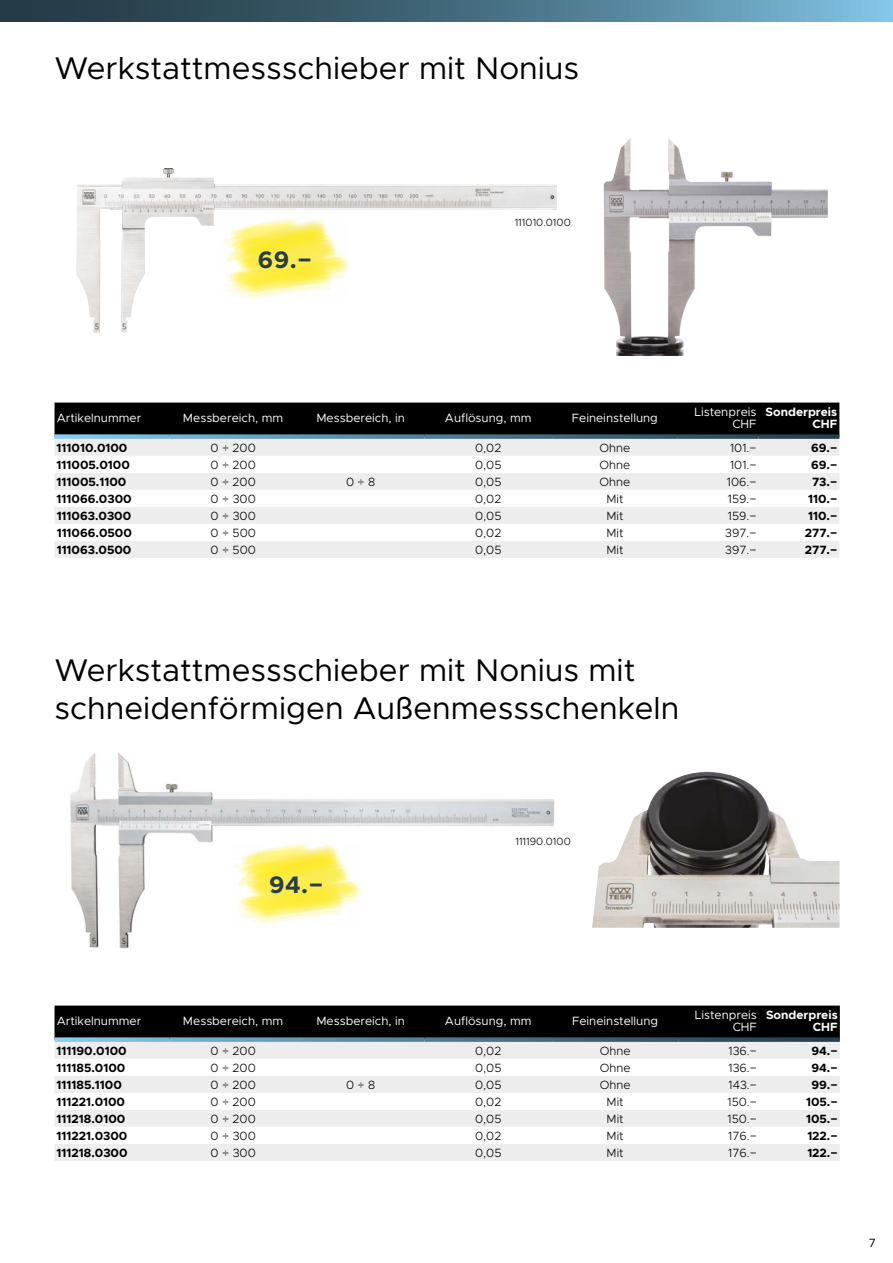
<style>
.page{position:relative;width:893px;height:1263px;background:#fff}
.page>*{position:absolute;margin:0;border:0;box-sizing:border-box;transform-origin:0 0}
.t1{font:31.5px/37.8px "Metropolis";color:#000}
.t2{font:700 24px "Metropolis";color:#263d47}
.t3{font:300 12px "Metropolis";color:#000}
.t4{font:700 12px "Metropolis";color:#000}
.t5{font:12px/12px "Metropolis";color:#fff;text-align:right}
.t6{font:700 12px/12px "Metropolis";color:#fff;text-align:right}
.t7{font:12px "Metropolis";color:#000}
.t8{font:300 10.5px "Metropolis";color:#000}
</style>
<div class="page">
<img style="left:70px;top:753px;width:485px;height:196px">
<img style="left:592px;top:772px;width:247px;height:156px">
<img style="left:76px;top:168px;width:481px;height:165px">
<img style="left:604px;top:138px;width:224px;height:218px">
<svg style="left:0;top:0;width:893px;height:21px;background:#487084"></svg>
<img style="left:232px;top:843px;width:128px;height:80px">
<img style="left:221px;top:219px;width:128px;height:79px">
<div style="left:55px;top:1005px;width:785px;height:32px;background:#000"></div>
<div style="left:55px;top:1042px;width:785px;height:119px;background:#ededed"></div>
<svg style="left:55px;top:1059px;width:785px;height:85px"></svg>
<svg style="left:55px;top:1037px;width:114px;height:5px"></svg>
<svg style="left:169px;top:1037px;width:128px;height:5px"></svg>
<svg style="left:297px;top:1037px;width:127px;height:5px"></svg>
<div style="left:424px;top:1037px;width:128px;height:5px;background:#4a7488"></div>
<div style="left:552px;top:1037px;width:126px;height:5px;background:#3b5e6e"></div>
<div style="left:678px;top:1037px;width:81px;height:5px;background:#314d5b"></div>
<div style="left:759px;top:1037px;width:81px;height:5px;background:#29424d"></div>
<div style="left:55px;top:403px;width:784px;height:31px;background:#000"></div>
<div style="left:55px;top:439px;width:784px;height:119px;background:#ededed"></div>
<svg style="left:55px;top:456px;width:784px;height:85px"></svg>
<svg style="left:55px;top:434px;width:114px;height:5px"></svg>
<svg style="left:169px;top:434px;width:128px;height:5px"></svg>
<svg style="left:297px;top:434px;width:127px;height:5px"></svg>
<div style="left:424px;top:434px;width:128px;height:5px;background:#4a7488"></div>
<div style="left:552px;top:434px;width:126px;height:5px;background:#3b5d6d"></div>
<div style="left:678px;top:434px;width:81px;height:5px;background:#314d5b"></div>
<div style="left:759px;top:434px;width:80px;height:5px;background:#29424d"></div>
<h1 class="t1" style="left:55px;top:49px;width:526px">Werkstattmessschieber mit Nonius</h1>
<h2 class="t2" style="left:258px;top:245px;width:56px">69.−</h2>
<p class="t8" style="left:515px;top:216px;width:58px">111010.0100</p>
<p class="t5" style="left:57px;top:412px;width:86px">Artikelnummer</p>
<p class="t5" style="left:183px;top:412px;width:102px">Messbereich, mm</p>
<p class="t5" style="left:316px;top:412px;width:90px">Messbereich, in</p>
<p class="t5" style="left:445px;top:412px;width:88px">Auflösung, mm</p>
<p class="t5" style="left:572px;top:412px;width:88px">Feineinstellung</p>
<p class="t5" style="left:694px;top:406px;width:64px">Listenpreis<br>CHF</p>
<p class="t6" style="left:765px;top:406px;width:73px">Sonderpreis<br>CHF</p>
<p class="t4" style="left:57px;top:440px;width:72px">111010.0100</p>
<p class="t3" style="left:210px;top:440px;width:47px">0 ÷ 200</p>
<p class="t3" style="left:475px;top:440px;width:28px">0,02</p>
<p class="t3" style="left:600px;top:440px;width:32px">Ohne</p>
<p class="t3" style="left:730px;top:440px;width:28px">101.−</p>
<p class="t4" style="left:811px;top:440px;width:28px">69.−</p>
<p class="t4" style="left:57px;top:457px;width:75px">111005.0100</p>
<p class="t3" style="left:210px;top:457px;width:47px">0 ÷ 200</p>
<p class="t3" style="left:475px;top:457px;width:28px">0,05</p>
<p class="t3" style="left:600px;top:457px;width:32px">Ohne</p>
<p class="t3" style="left:730px;top:457px;width:28px">101.−</p>
<p class="t4" style="left:811px;top:457px;width:28px">69.−</p>
<p class="t4" style="left:57px;top:474px;width:71px">111005.1100</p>
<p class="t3" style="left:210px;top:474px;width:47px">0 ÷ 200</p>
<p class="t3" style="left:346px;top:474px;width:31px">0 ÷ 8</p>
<p class="t3" style="left:475px;top:474px;width:28px">0,05</p>
<p class="t3" style="left:600px;top:474px;width:32px">Ohne</p>
<p class="t3" style="left:727px;top:474px;width:31px">106.−</p>
<p class="t4" style="left:812px;top:474px;width:27px">73.−</p>
<p class="t4" style="left:57px;top:491px;width:77px">111066.0300</p>
<p class="t3" style="left:210px;top:491px;width:47px">0 ÷ 300</p>
<p class="t3" style="left:475px;top:491px;width:28px">0,02</p>
<p class="t3" style="left:606px;top:491px;width:19px">Mit</p>
<p class="t3" style="left:728px;top:491px;width:30px">159.−</p>
<p class="t4" style="left:808px;top:491px;width:31px">110.−</p>
<p class="t4" style="left:57px;top:508px;width:76px">111063.0300</p>
<p class="t3" style="left:210px;top:508px;width:47px">0 ÷ 300</p>
<p class="t3" style="left:475px;top:508px;width:28px">0,05</p>
<p class="t3" style="left:606px;top:508px;width:19px">Mit</p>
<p class="t3" style="left:728px;top:508px;width:30px">159.−</p>
<p class="t4" style="left:808px;top:508px;width:31px">110.−</p>
<p class="t4" style="left:57px;top:525px;width:77px">111066.0500</p>
<p class="t3" style="left:210px;top:526px;width:47px">0 ÷ 500</p>
<p class="t3" style="left:475px;top:526px;width:28px">0,02</p>
<p class="t3" style="left:606px;top:526px;width:19px">Mit</p>
<p class="t3" style="left:725px;top:526px;width:33px">397.−</p>
<p class="t4" style="left:805px;top:525px;width:34px">277.−</p>
<p class="t4" style="left:57px;top:542px;width:76px">111063.0500</p>
<p class="t3" style="left:210px;top:543px;width:47px">0 ÷ 500</p>
<p class="t3" style="left:475px;top:543px;width:28px">0,05</p>
<p class="t3" style="left:606px;top:543px;width:19px">Mit</p>
<p class="t3" style="left:725px;top:543px;width:33px">397.−</p>
<p class="t4" style="left:805px;top:542px;width:34px">277.−</p>
<h1 class="t1" style="left:55px;top:652px;width:626px">Werkstattmessschieber mit Nonius mit schneidenförmigen Außenmessschenkeln</h1>
<h2 class="t2" style="left:269px;top:869px;width:56px">94.−</h2>
<p class="t8" style="left:515px;top:835px;width:57px">111190.0100</p>
<p class="t5" style="left:57px;top:1015px;width:86px">Artikelnummer</p>
<p class="t5" style="left:183px;top:1015px;width:102px">Messbereich, mm</p>
<p class="t5" style="left:316px;top:1015px;width:90px">Messbereich, in</p>
<p class="t5" style="left:445px;top:1015px;width:88px">Auflösung, mm</p>
<p class="t5" style="left:572px;top:1015px;width:88px">Feineinstellung</p>
<p class="t5" style="left:695px;top:1009px;width:64px">Listenpreis<br>CHF</p>
<p class="t6" style="left:766px;top:1009px;width:73px">Sonderpreis<br>CHF</p>
<p class="t4" style="left:57px;top:1043px;width:71px">111190.0100</p>
<p class="t3" style="left:210px;top:1043px;width:47px">0 ÷ 200</p>
<p class="t3" style="left:475px;top:1043px;width:28px">0,02</p>
<p class="t3" style="left:600px;top:1043px;width:32px">Ohne</p>
<p class="t3" style="left:729px;top:1043px;width:30px">136.−</p>
<p class="t4" style="left:811px;top:1043px;width:28px">94.−</p>
<p class="t4" style="left:57px;top:1060px;width:70px">111185.0100</p>
<p class="t3" style="left:210px;top:1060px;width:47px">0 ÷ 200</p>
<p class="t3" style="left:475px;top:1060px;width:28px">0,05</p>
<p class="t3" style="left:600px;top:1060px;width:32px">Ohne</p>
<p class="t3" style="left:729px;top:1060px;width:30px">136.−</p>
<p class="t4" style="left:811px;top:1060px;width:28px">94.−</p>
<p class="t4" style="left:57px;top:1077px;width:67px">111185.1100</p>
<p class="t3" style="left:210px;top:1077px;width:47px">0 ÷ 200</p>
<p class="t3" style="left:346px;top:1077px;width:31px">0 ÷ 8</p>
<p class="t3" style="left:475px;top:1077px;width:28px">0,05</p>
<p class="t3" style="left:600px;top:1077px;width:32px">Ohne</p>
<p class="t3" style="left:728px;top:1077px;width:30px">143.−</p>
<p class="t4" style="left:811px;top:1077px;width:28px">99.−</p>
<p class="t4" style="left:57px;top:1094px;width:70px">111221.0100</p>
<p class="t3" style="left:210px;top:1094px;width:47px">0 ÷ 200</p>
<p class="t3" style="left:475px;top:1094px;width:28px">0,02</p>
<p class="t3" style="left:607px;top:1094px;width:19px">Mit</p>
<p class="t3" style="left:728px;top:1094px;width:31px">150.−</p>
<p class="t4" style="left:806px;top:1094px;width:33px">105.−</p>
<p class="t4" style="left:57px;top:1111px;width:70px">111218.0100</p>
<p class="t3" style="left:210px;top:1111px;width:47px">0 ÷ 200</p>
<p class="t3" style="left:475px;top:1111px;width:28px">0,05</p>
<p class="t3" style="left:607px;top:1111px;width:19px">Mit</p>
<p class="t3" style="left:728px;top:1111px;width:31px">150.−</p>
<p class="t4" style="left:806px;top:1111px;width:33px">105.−</p>
<p class="t4" style="left:57px;top:1128px;width:72px">111221.0300</p>
<p class="t3" style="left:210px;top:1128px;width:47px">0 ÷ 300</p>
<p class="t3" style="left:475px;top:1128px;width:28px">0,02</p>
<p class="t3" style="left:607px;top:1128px;width:19px">Mit</p>
<p class="t3" style="left:728px;top:1128px;width:30px">176.−</p>
<p class="t4" style="left:807px;top:1128px;width:32px">122.−</p>
<p class="t4" style="left:57px;top:1145px;width:72px">111218.0300</p>
<p class="t3" style="left:210px;top:1145px;width:47px">0 ÷ 300</p>
<p class="t3" style="left:475px;top:1145px;width:28px">0,05</p>
<p class="t3" style="left:607px;top:1145px;width:19px">Mit</p>
<p class="t3" style="left:728px;top:1145px;width:30px">176.−</p>
<p class="t4" style="left:807px;top:1145px;width:32px">122.−</p>
<p class="t7" style="left:869px;top:1235px;width:9px">7</p>
</div>
